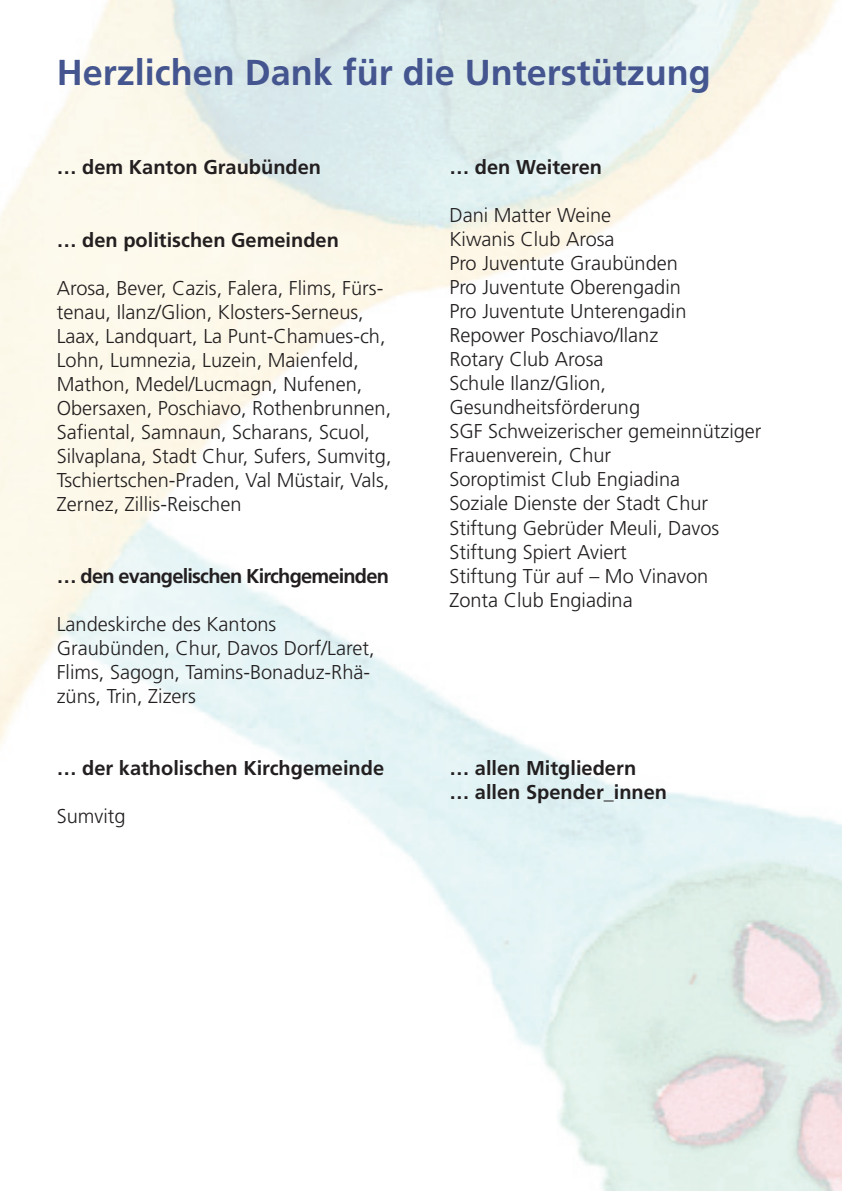
<style>
.page{position:relative;width:842px;height:1191px;background:#fff}
.page>*{position:absolute;margin:0;border:0;box-sizing:border-box;transform-origin:0 0}
.t1{font:700 36px "Frutiger";color:#44558f}
.t2{font:300 20px/24px "Frutiger";color:#231f20}
.t3{font:700 20px/24px "Frutiger";color:#231f20}
.t4{font:700 20px "Frutiger";letter-spacing:-.04em;color:#231f20}
</style>
<div class="page">
<h1 class="t1" style="left:57px;top:51px;width:656px">Herzlichen Dank für die Unterstützung</h1>
<p class="t3" style="left:57px;top:155px;width:266px">… dem Kanton Graubünden</p>
<p class="t3" style="left:57px;top:227px;width:284px">… den politischen Gemeinden</p>
<p class="t2" style="left:57px;top:275px;width:336px">Arosa, Bever, Cazis, Falera, Flims, Fürs&shy;tenau, Ilanz/Glion, Klosters-Serneus, Laax, Landquart, La Punt-Chamues-ch, Lohn, Lumnezia, Luzein, Maienfeld, Mathon, Medel/Lucmagn, Nufenen, Obersaxen, Poschiavo, Rothenbrunnen, Safiental, Samnaun, Scharans, Scuol, Silvaplana, Stadt Chur, Sufers, Sumvitg, Tschiertschen-Praden, Val Müstair, Vals, Zernez, Zillis-Reischen</p>
<p class="t4" style="left:57px;top:564px;width:334px">… den evangelischen Kirchgemeinden</p>
<p class="t2" style="left:57px;top:611px;width:319px">Landeskirche des Kantons<br>Graubünden, Chur, Davos Dorf/Laret,<br>Flims, Sagogn, Tamins-Bonaduz-Rhä&shy;züns, Trin, Zizers</p>
<p class="t3" style="left:57px;top:755px;width:329px">… der katholischen Kirchgemeinde</p>
<p class="t2" style="left:57px;top:803px;width:70px">Sumvitg</p>
<p class="t3" style="left:449px;top:155px;width:154px">… den Weiteren</p>
<p class="t2" style="left:449px;top:203px;width:314px">Dani Matter Weine<br>Kiwanis Club Arosa<br>Pro Juventute Graubünden<br>Pro Juventute Oberengadin<br>Pro Juventute Unterengadin<br>Repower Poschiavo/Ilanz<br>Rotary Club Arosa<br>Schule Ilanz/Glion,<br>Gesundheitsförderung<br>SGF Schweizerischer gemeinnütziger<br>Frauenverein, Chur<br>Soroptimist Club Engiadina<br>Soziale Dienste der Stadt Chur<br>Stiftung Gebrüder Meuli, Davos<br>Stiftung Spiert Aviert<br>Stiftung Tür auf – Mo Vinavon<br>Zonta Club Engiadina</p>
<p class="t3" style="left:449px;top:755px;width:219px">… allen Mitgliedern<br>… allen Spender_innen</p>
</div>
